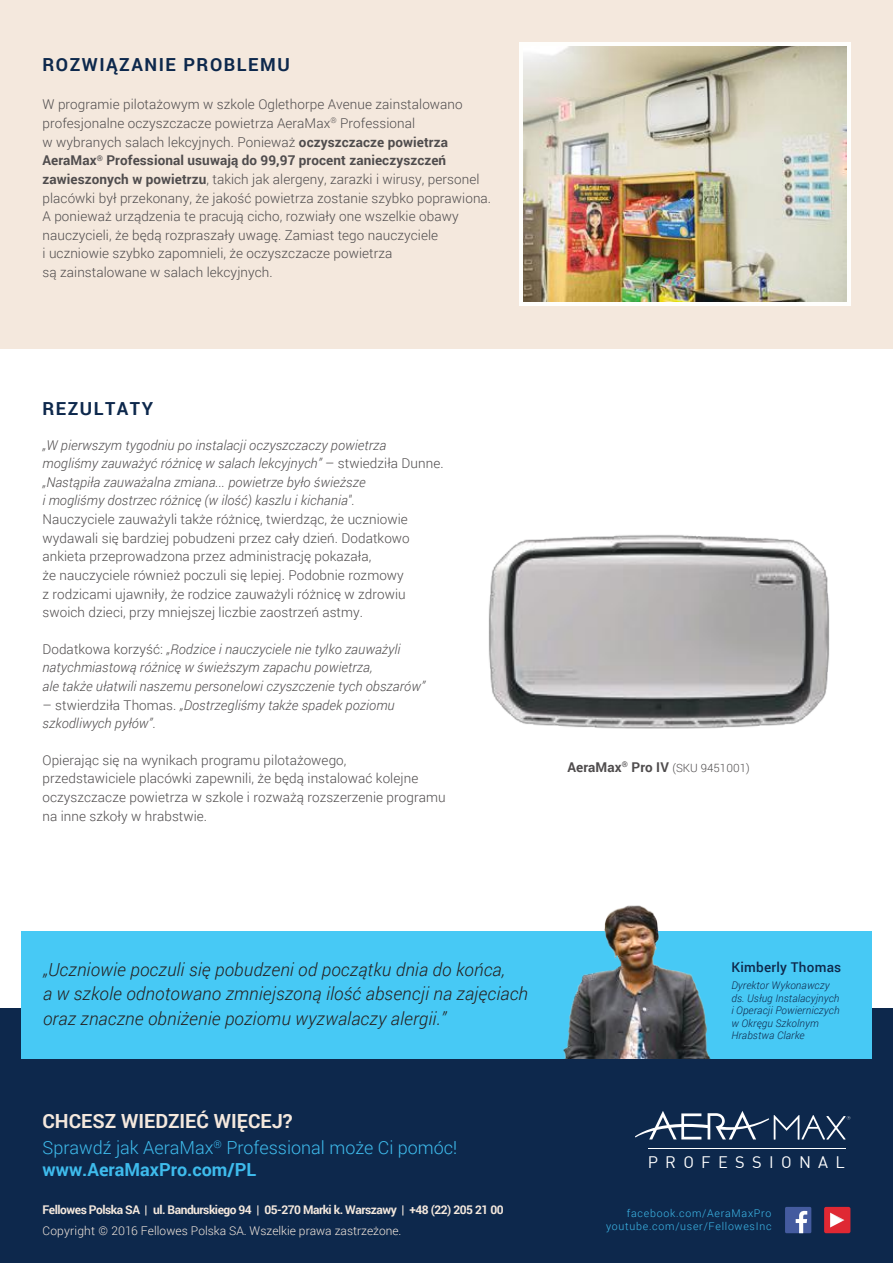
<style>
.page{position:relative;width:893px;height:1263px;background:#fff}
.page>*{position:absolute;margin:0;border:0;box-sizing:border-box;transform-origin:0 0}
.t1{font:700 19.5px "Roboto";color:#f4e8dd}
.t2{font:italic 300 18px/24.3px "Roboto";letter-spacing:.01em;color:#241f1f}
.t3{font:300 18px/21.6px "Roboto";color:#3ebbec}
.t4{font:700 18px "Roboto";letter-spacing:.085em;color:#0d284c}
.t5{font:16.35px "DIN";letter-spacing:.45em;color:#fff}
.t6{font:300 13.5px/18.6px "Roboto";letter-spacing:.005em;color:#4f4c4d}
.t7{font:italic 300 13.5px/18.6px "Roboto";letter-spacing:.005em;color:#4f4c4d}
.t8{font:700 13.5px "Roboto";letter-spacing:.005em;color:#4f4c4d}
.t9{font:500 13.5px "Roboto";letter-spacing:.02em;color:#0e284b}
.t10{font:700 12px "Roboto";letter-spacing:-.04em;color:#f4e8dd}
.t11{font:300 12px "Roboto";color:#f4e8dd}
.t12{font:300 10.65px/12.8px "Roboto";letter-spacing:.07em;color:#3ebbec;text-align:right}
.t13{font:italic 300 10.5px/12.6px "Roboto";letter-spacing:.01em;color:#0e284b}
.s1{font-weight:700}
.s2{font-style:normal}
.s3{font-weight:300;font-size:11.4px}
</style>
<div class="page">
<div style="left:0;top:1008px;width:893px;height:255px;background:#0d284c"></div>
<hr style="left:648px;top:1148px;width:197px;height:1px;background:#fff">
<svg style="left:635px;top:1111px;width:215px;height:28px"></svg>
<div style="left:785px;top:1207px;width:26px;height:26px;background:#445b9f"></div>
<svg style="left:796px;top:1211px;width:11px;height:22px"></svg>
<div style="left:824px;top:1207px;width:26px;height:26px;background:#df2833;border-radius:2px"></div>
<svg style="left:830px;top:1212px;width:14px;height:15px"></svg>
<img style="left:488px;top:535px;width:342px;height:194px">
<div style="left:0;top:0;width:893px;height:349px;background:#f4e8dd"></div>
<div style="left:519px;top:43px;width:331px;height:263px;background:linear-gradient(to right,#fefefc,#fefefc)"></div>
<img style="left:523px;top:47px;width:323px;height:255px">
<div style="left:21px;top:931px;width:851px;height:128px;background:#47c9f5"></div>
<img style="left:563px;top:905px;width:148px;height:154px">
<h2 class="t4" style="left:43px;top:52px;width:249px">ROZWIĄZANIE PROBLEMU</h2>
<p class="t6" style="left:43px;top:95px;width:450px">W programie pilotażowym w szkole Oglethorpe Avenue zainstalowano profesjonalne oczyszczacze powietrza AeraMax<sup>®</sup> Professional<br>w wybranych salach lekcyjnych. Ponieważ <span class="s1">oczyszczacze powietrza AeraMax</span><sup>®</sup> <span class="s1">Professional usuwają do 99,97 procent zanieczyszczeń zawieszonych w powietrzu</span>, takich jak alergeny, zarazki i wirusy, personel placówki był przekonany, że jakość powietrza zostanie szybko poprawiona.<br>A ponieważ urządzenia te pracują cicho, rozwiały one wszelkie obawy nauczycieli, że będą rozpraszały uwagę. Zamiast tego nauczyciele<br>i uczniowie szybko zapomnieli, że oczyszczacze powietrza<br>są zainstalowane w salach lekcyjnych.</p>
<h2 class="t4" style="left:43px;top:396px;width:112px">REZULTATY</h2>
<p class="t7" style="left:43px;top:435px;width:403px">„W pierwszym tygodniu po instalacji oczyszczaczy powietrza mogliśmy zauważyć różnicę w salach lekcyjnych” <span class="s2">– stwiedziła Dunne. </span>„Nastąpiła zauważalna zmiana... powietrze było świeższe<br>i mogliśmy dostrzec różnicę (w ilość) kaszlu i kichania".</p>
<p class="t6" style="left:43px;top:509px;width:369px">Nauczyciele zauważyli także różnicę, twierdząc, że uczniowie wydawali się bardziej pobudzeni przez cały dzień. Dodatkowo ankieta przeprowadzona przez administrację pokazała,<br>że nauczyciele również poczuli się lepiej. Podobnie rozmowy z rodzicami ujawniły, że rodzice zauważyli różnicę w zdrowiu swoich dzieci, przy mniejszej liczbie zaostrzeń astmy.</p>
<p class="t7" style="left:43px;top:639px;width:384px"><span class="s2">Dodatkowa korzyść:</span> „Rodzice i nauczyciele nie tylko zauważyli natychmiastową różnicę w świeższym zapachu powietrza,<br>ale także ułatwili naszemu personelowi czyszczenie tych obszarów”</p>
<p class="t7" style="left:43px;top:695px;width:354px"><span class="s2">– stwierdziła Thomas.</span> „Dostrzegliśmy także spadek poziomu szkodliwych pyłów”<span class="s2">.</span></p>
<p class="t6" style="left:43px;top:750px;width:405px">Opierając się na wynikach programu pilotażowego,<br>przedstawiciele placówki zapewnili, że będą instalować kolejne oczyszczacze powietrza w szkole i rozważą rozszerzenie programu na inne szkoły w hrabstwie.</p>
<p class="t8" style="left:568px;top:757px;width:184px">AeraMax<sup>®</sup> Pro IV <span class="s3">(SKU 9451001)</span></p>
<h2 class="t2" style="left:43px;top:957px;width:486px">„Uczniowie poczuli się pobudzeni od początku dnia do końca,<br>a w szkole odnotowano zmniejszoną ilość absencji na zajęciach oraz znaczne obniżenie poziomu wyzwalaczy alergii.”</h2>
<h1 class="t1" style="left:43px;top:1108px;width:251px">CHCESZ WIEDZIEĆ WIĘCEJ?</h1>
<h2 class="t3" style="left:43px;top:1136px;width:416px">Sprawdź jak AeraMax<sup>®</sup> Professional może Ci pomóc! <span class="s1">www.AeraMaxPro.com/PL</span></h2>
<p class="t10" style="left:43px;top:1201px;width:463px">Fellowes Polska SA | ul. Bandurskiego 94 | 05-270 Marki k. Warszawy | +48 (22) 205 21 00</p>
<p class="t11" style="left:43px;top:1223px;width:360px">Copyright © 2016 Fellowes Polska SA. Wszelkie prawa zastrzeżone.</p>
<p class="t9" style="left:731px;top:958px;width:111px">Kimberly Thomas</p>
<p class="t13" style="left:731px;top:979px;width:110px">Dyrektor Wykonawczy ds. Usług Instalacyjnych i Operacji Powierniczych w Okręgu Szkolnym<br>Hrabstwa Clarke</p>
<p class="t5" style="left:648px;top:1151px;width:199px">PROFESSIONAL</p>
<p class="t12" style="left:606px;top:1206px;width:167px">facebook.com/AeraMaxPro youtube.com/user/FellowesInc</p>
</div>
